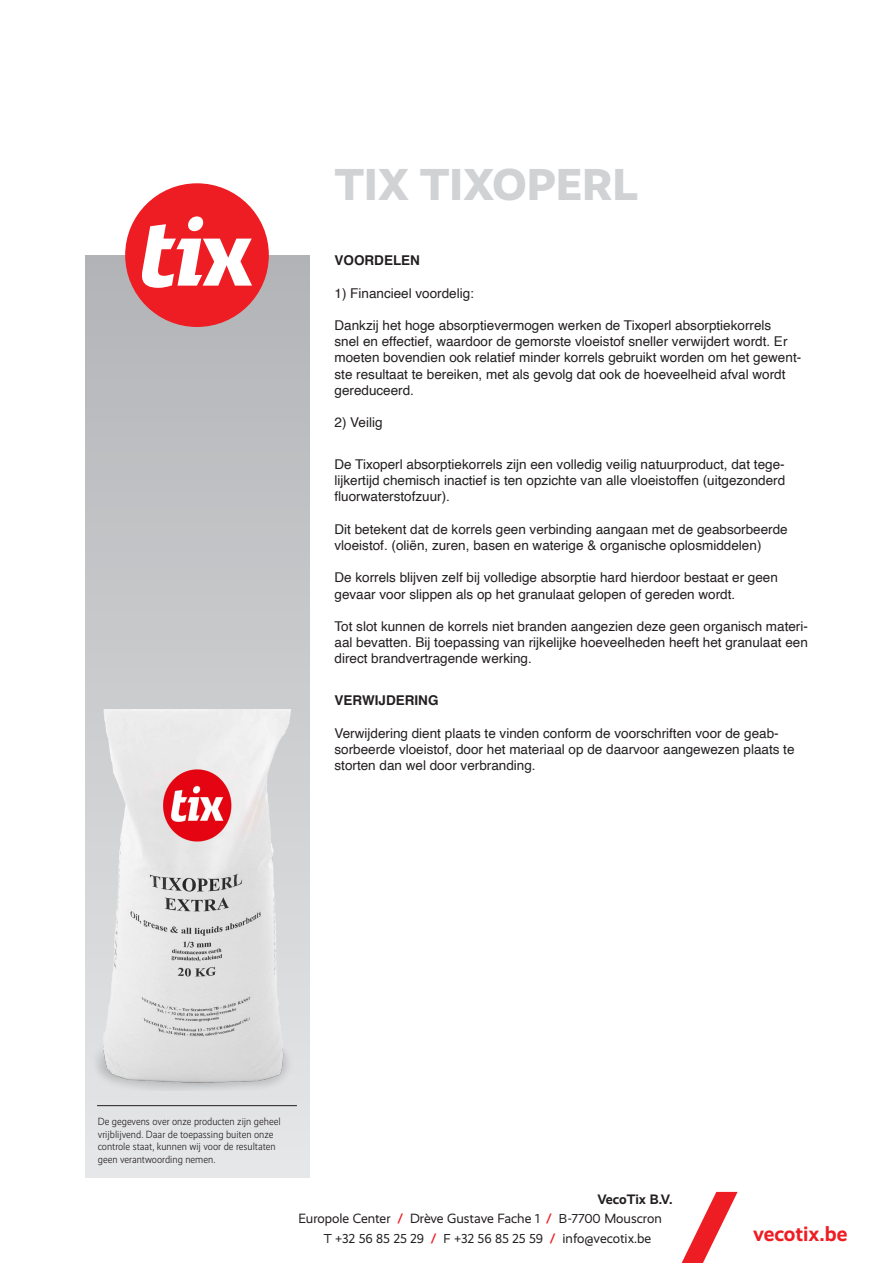
<style>
.page{position:relative;width:893px;height:1263px;background:#fff}
.page>*{position:absolute;margin:0;border:0;box-sizing:border-box;transform-origin:0 0}
._02_NAAM_PRODUCT{font:800 45px "Realist";letter-spacing:.01em;color:#d1d2d4}
.t1{font:700 21px "Realist";color:#ee1d23}
.t2{font:700 13.8px "Realist";letter-spacing:-.005em;color:#231f20}
._04_SUBTITEL{font:13.5px/16.2px "Helvetica";color:#231f20}
.t3{font:13.5px "Realist";color:#231f20}
._04_SUBTITEL-2{font:700 13.5px "Helvetica";color:#231f20}
.t4{font:13.05px "Realist";letter-spacing:-.005em;color:#231f20}
.t5{font:300 10.5px/12.6px "Realist Narrow";color:#231f20}
.s1{font-weight:700;font-size:12px;color:#ee1d23}
.s2{font-size:13.05px}
.s3{font-size:13.5px}
</style>
<div class="page">
<svg style="left:681px;top:1192px;width:57px;height:71px"></svg>
<svg style="left:85px;top:255px;width:224px;height:923px;background:#c5c6c8"></svg>
<hr style="left:97px;top:1105px;width:200px;height:1px;background:#231f20">
<img style="left:85px;top:695px;width:224px;height:409px">
<img style="left:87px;top:709px;width:220px;height:381px">
<div style="left:125px;top:183px;width:144px;height:144px;background:#ee1d23;border-radius:50%"></div>
<svg style="left:142px;top:216px;width:110px;height:72px"></svg>
<p class="_02_NAAM_PRODUCT" style="left:335px;top:158px;width:305px">TIX TIXOPERL</p>
<p class="_04_SUBTITEL-2" style="left:334px;top:250px;width:87px">VOORDELEN</p>
<p class="_04_SUBTITEL" style="left:334px;top:285px;width:141px">1) Financieel voordelig:</p>
<p class="_04_SUBTITEL" style="left:334px;top:318px;width:468px">Dankzij het hoge absorptievermogen werken de Tixoperl absorptiekorrels<br>snel en effectief, waardoor de gemorste vloeistof sneller verwijdert wordt. Er moeten bovendien ook relatief minder korrels gebruikt worden om het gewent&shy;ste resultaat te bereiken, met als gevolg dat ook de hoeveelheid afval wordt gereduceerd.</p>
<p class="_04_SUBTITEL" style="left:334px;top:415px;width:50px">2) Veilig</p>
<p class="_04_SUBTITEL" style="left:334px;top:457px;width:452px;text-align:justify">De Tixoperl absorptiekorrels zijn een volledig veilig natuurproduct, dat tege&shy;lijkertijd chemisch inactief is ten opzichte van alle vloeistoffen (uitgezonderd fluorwaterstofzuur).</p>
<p class="_04_SUBTITEL" style="left:334px;top:521px;width:455px">Dit betekent dat de korrels geen verbinding aangaan met de geabsorbeerde vloeistof. (oliën, zuren, basen en waterige &amp; organische oplosmiddelen)</p>
<p class="_04_SUBTITEL" style="left:334px;top:570px;width:445px">De korrels blijven zelf bij volledige absorptie hard hierdoor bestaat er geen gevaar voor slippen als op het granulaat gelopen of gereden wordt.</p>
<p class="_04_SUBTITEL" style="left:334px;top:619px;width:475px;text-align:justify">Tot slot kunnen de korrels niet branden aangezien deze geen organisch materi&shy;aal bevatten. Bij toepassing van rijkelijke hoeveelheden heeft het granulaat een direct brandvertragende werking.</p>
<p class="_04_SUBTITEL-2" style="left:334px;top:689px;width:106px">VERWIJDERING</p>
<p class="_04_SUBTITEL" style="left:334px;top:725px;width:461px">Verwijdering dient plaats te vinden conform de voorschriften voor de geab&shy;sorbeerde vloeistof, door het materiaal op de daarvoor aangewezen plaats te storten dan wel door verbranding.</p>
<p class="t5" style="left:98px;top:1115px;width:184px">De gegevens over onze producten zijn geheel vrijblijvend. Daar de toepassing buiten onze controle staat, kunnen wij voor de resultaten geen verantwoording nemen.</p>
<p class="t2" style="left:597px;top:1191px;width:77px">VecoTix B.V.</p>
<p class="t3" style="left:299px;top:1211px;width:365px">Europole Center <span class="s1">/</span> Drève Gustave Fache <span class="s2">1</span> <span class="s1">/</span> <span class="s2">B-7700</span> Mouscron</p>
<p class="t4" style="left:324px;top:1231px;width:329px">T +32 56 85 25 29 <span class="s1">/</span> F +32 56 85 25 59 <span class="s1">/</span> <span class="s3">info@vecotix.be</span></p>
<h2 class="t1" style="left:753px;top:1221px;width:96px">vecotix.be</h2>
</div>
